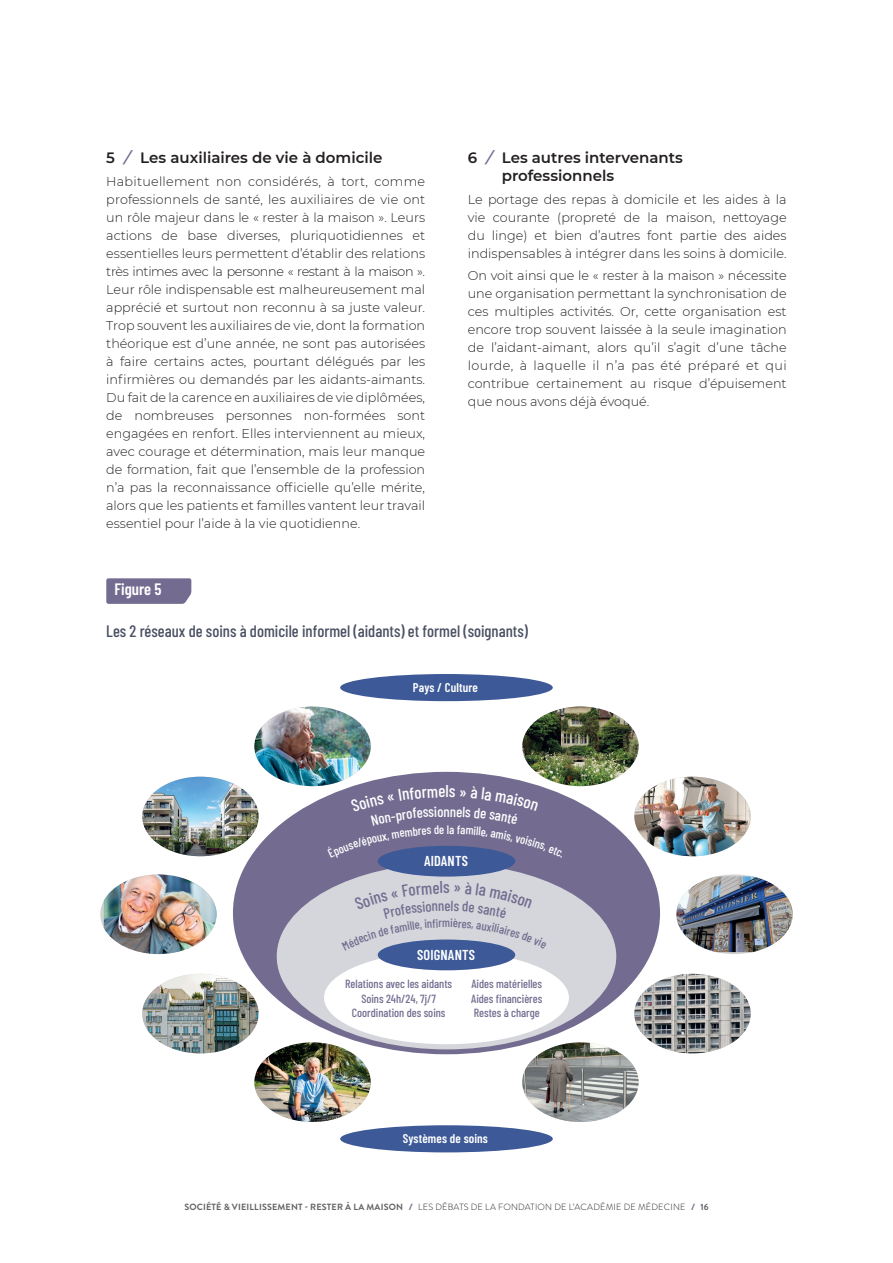
<style>
.page{position:relative;width:893px;height:1263px;background:#fff}
.page>*{position:absolute;margin:0;border:0;box-sizing:border-box;transform-origin:0 0}
.t1{font:500 16.95px "Barlow Condensed";color:#fff}
.t2{font:500 16.95px "Barlow Condensed";color:#736c90}
.t3{font:500 16.5px "Barlow Condensed";color:#4a5063}
.t4{font:600 16.5px "Barlow Condensed";color:#fff}
.t5{font:600 15px/18px "Montserrat";color:#231f20}
.t6{font:500 14.55px "Barlow Condensed";color:#fff}
.t7{font:500 14.55px "Barlow Condensed";color:#736c90}
.t8{font:600 14.4px "Barlow Condensed";letter-spacing:.01em;color:#fff}
.t9{font:300 12.75px/18px "Montserrat";color:#231f20;text-align:justify}
.t10{font:600 12.6px "Barlow Condensed";letter-spacing:.01em;color:#fff}
.t11{font:500 12.15px "Barlow Condensed";color:#fff}
.t12{font:500 12.15px "Barlow Condensed";color:#736c90}
.t13{font:500 11.85px/14.2px "Barlow Condensed";color:#736c90;text-align:justify}
.t14{font:300 9px "Brandon Grotesque";letter-spacing:.02em;color:#231f20}
.s1{font-style:italic;color:#736c90}
.s2{font-weight:700;color:#636366}
.s3{font-weight:900;font-style:italic;color:#736c90}
</style>
<div class="page">
<svg style="left:106px;top:578px;width:85px;height:26px;background:#787194"></svg>
<div style="left:233px;top:772px;width:427px;height:282px;background:#736c90;border-radius:50%"></div>
<div style="left:277px;top:863px;width:339px;height:186px;background:#d4d6db;border-radius:50%"></div>
<div style="left:324px;top:951px;width:245px;height:93px;background:#fff;border-radius:50%"></div>
<div style="left:378px;top:939px;width:137px;height:31px;background:#3d5997;border-radius:50%"></div>
<div style="left:378px;top:846px;width:137px;height:30px;background:#3d5997;border-radius:50%"></div>
<div style="left:340px;top:1125px;width:213px;height:27px;background:#3d5997;border-radius:50%"></div>
<img style="left:522px;top:706px;width:117px;height:80px">
<img style="left:522px;top:1042px;width:117px;height:80px">
<img style="left:254px;top:706px;width:117px;height:80px">
<img style="left:104px;top:874px;width:113px;height:80px">
<img style="left:676px;top:876px;width:117px;height:76px">
<img style="left:634px;top:777px;width:117px;height:79px">
<img style="left:142px;top:974px;width:117px;height:79px">
<img style="left:254px;top:1042px;width:117px;height:80px">
<div style="left:340px;top:674px;width:213px;height:27px;background:#3d5997;border-radius:50%"></div>
<img style="left:142px;top:777px;width:117px;height:79px">
<img style="left:634px;top:974px;width:117px;height:79px">
<svg style="left:327px;top:786px;width:235px;height:72px"></svg>
<svg style="left:343px;top:881px;width:101px;height:69px"></svg>
<svg style="left:451px;top:939px;width:57px;height:9px"></svg>
<p class="t5" style="left:106px;top:148px;width:278px">5 <span class="s1">/</span> Les auxiliaires de vie à domicile</p>
<p class="t9" style="left:106px;top:172px;width:320px">Habituellement non considérés, à tort, comme professionnels de santé, les auxiliaires de vie ont un rôle majeur dans le « rester à la maison ». Leurs actions de base diverses, pluriquotidiennes et essentielles leurs permettent d’établir des relations très intimes avec la personne « restant à la maison ».<br>Leur rôle indispensable est malheureusement mal apprécié et surtout non reconnu à sa juste valeur.<br>Trop souvent les auxiliaires de vie, dont la formation théorique est d’une année, ne sont pas autorisées à faire certains actes, pourtant délégués par les infirmières ou demandés par les aidants-aimants.<br>Du fait de la carence en auxiliaires de vie diplômées, de nombreuses personnes non-formées sont engagées en renfort. Elles interviennent au mieux, avec courage et détermination, mais leur manque de formation, fait que l’ensemble de la profession n’a pas la reconnaissance officielle qu’elle mérite, alors que les patients et familles vantent leur travail essentiel pour l’aide à la vie quotidienne.</p>
<p class="t4" style="left:114px;top:577px;width:49px">Figure 5</p>
<p class="t5" style="left:502px;top:148px;width:183px;text-indent:-34px">6 <span class="s1">/</span> Les autres intervenants professionnels</p>
<p class="t9" style="left:468px;top:190px;width:320px">Le portage des repas à domicile et les aides à la vie courante (propreté de la maison, nettoyage du linge) et bien d’autres font partie des aides indispensables à intégrer dans les soins à domicile.</p>
<p class="t9" style="left:468px;top:266px;width:320px">On voit ainsi que le « rester à la maison » nécessite une organisation permettant la synchronisation de ces multiples activités. Or, cette organisation est encore trop souvent laissée à la seule imagination de l’aidant-aimant, alors qu’il s’agit d’une tâche lourde, à laquelle il n’a pas été préparé et qui contribue certainement au risque d’épuisement que nous avons déjà évoqué.</p>
<p class="t3" style="left:106px;top:620px;width:423px">Les 2 réseaux de soins à domicile informel (aidants) et formel (soignants)</p>
<p class="t10" style="left:413px;top:679px;width:66px">Pays / Culture</p>
<h1 class="t1" style="left:446px;top:779px;width:5px">l</h1>
<p class="t6" style="left:443px;top:801px;width:8px">n</p>
<p class="t11" style="left:447px;top:821px;width:4px">l</p>
<p class="t8" style="left:424px;top:851px;width:45px">AIDANTS</p>
<h1 class="t2" style="left:443px;top:875px;width:8px">s</h1>
<p class="t7" style="left:445px;top:895px;width:8px">e</p>
<p class="t12" style="left:442px;top:914px;width:10px">m</p>
<p class="t8" style="left:417px;top:944px;width:59px">SOIGNANTS</p>
<p class="t13" style="left:345px;top:976px;width:108px;text-align:center">Relations avec les aidants<br>Soins 24h/24, 7j/7<br>Coordination des soins</p>
<p class="t13" style="left:471px;top:976px;width:73px">Aides matérielles Aides financières Restes à charge</p>
<p class="t10" style="left:403px;top:1130px;width:87px">Systèmes de soins</p>
<p class="t14" style="left:184px;top:1200px;width:526px"><span class="s2">SOCIÉTÉ &amp; VIEILLISSEMENT - RESTER À LA MAISON</span> <span class="s3">/</span> LES DÉBATS DE LA FONDATION DE L’ACADÉMIE DE MÉDECINE <span class="s3">/</span> <span class="s2">16</span></p>
</div>
